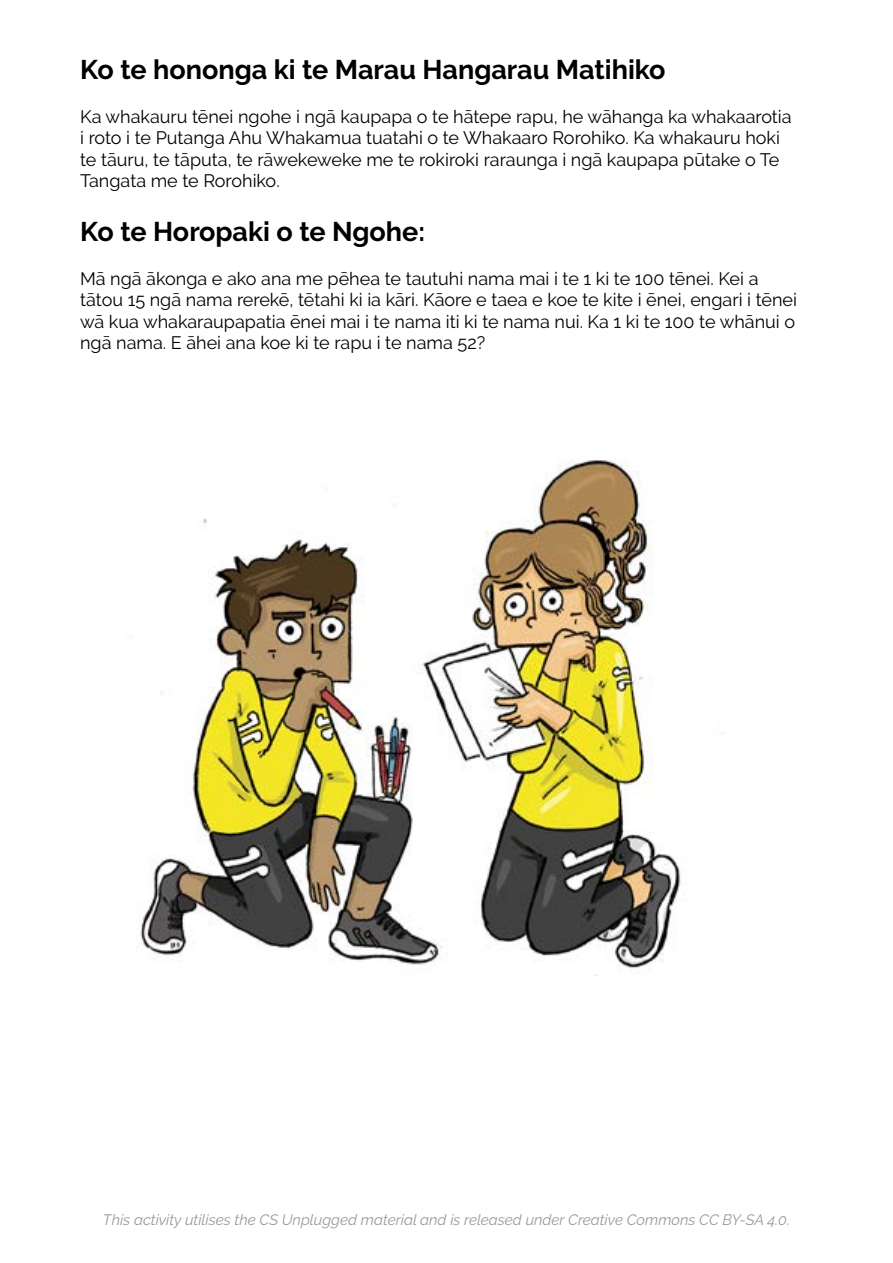
<style>
.page{position:relative;width:893px;height:1263px;background:#fff}
.page>*{position:absolute;margin:0;border:0;box-sizing:border-box;transform-origin:0 0}
.t1{font:700 27px "Raleway";color:#000}
.t2{font:18px/21.6px "Raleway";color:#000}
.t3{font:italic 15px "Raleway";color:#97999c}
</style>
<div class="page">
<img style="left:140px;top:459px;width:584px;height:516px">
<h1 class="t1" style="left:80px;top:54px;width:587px">Ko te hononga ki te Marau Hangarau Matihiko</h1>
<p class="t2" style="left:80px;top:105px;width:713px">Ka whakauru tēnei ngohe i ngā kaupapa o te hātepe rapu, he wāhanga ka whakaarotia i roto i te Putanga Ahu Whakamua tuatahi o te Whakaaro Rorohiko. Ka whakauru hoki te tāuru, te tāputa, te rāwekeweke me te rokiroki raraunga i ngā kaupapa pūtake o Te Tangata me te Rorohiko.</p>
<h1 class="t1" style="left:80px;top:216px;width:346px">Ko te Horopaki o te Ngohe:</h1>
<p class="t2" style="left:80px;top:267px;width:718px">Mā ngā ākonga e ako ana me pēhea te tautuhi nama mai i te 1 ki te 100 tēnei. Kei a tātou 15 ngā nama rerekē, tētahi ki ia kāri. Kāore e taea e koe te kite i ēnei, engari i tēnei wā kua whakaraupapatia ēnei mai i te nama iti ki te nama nui. Ka 1 ki te 100 te whānui o ngā nama. E āhei ana koe ki te rapu i te nama 52?</p>
<p class="t3" style="left:103px;top:1211px;width:688px">This activity utilises the CS Unplugged material and is released under Creative Commons CC BY-SA 4.0.</p>
</div>
